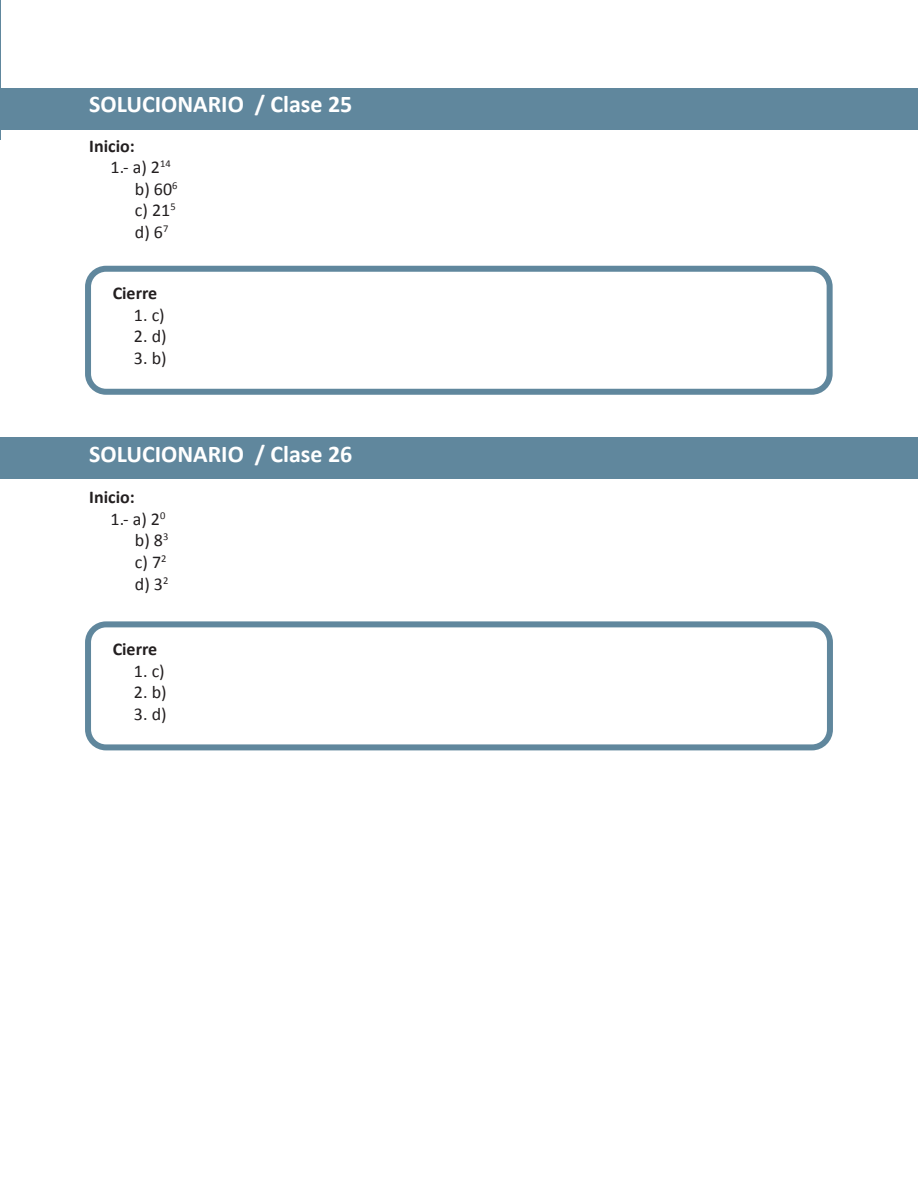
<style>
.page{position:relative;width:918px;height:1188px;background:#fff}
.page>*{position:absolute;margin:0;border:0;box-sizing:border-box;transform-origin:0 0}
.t1{font:700 24px "Calibri";color:#fff}
.t2{font:18px "Calibri";color:#231f20}
.t3{font:700 18px "Calibri";color:#231f20}
</style>
<div class="page">
<hr style="left:0;top:0;width:1px;height:139px;background:#60879d">
<div style="left:0;top:88px;width:918px;height:42px;background:#60879d"></div>
<div style="left:85px;top:266px;width:748px;height:129px;border:6px solid #60879d;border-radius:18px"></div>
<div style="left:0;top:438px;width:918px;height:41px;background:#60879d"></div>
<div style="left:85px;top:621px;width:748px;height:129px;border:6px solid #60879d;border-radius:18px"></div>
<p class="t1" style="left:89px;top:87px;width:265px">SOLUCIONARIO / Clase 25</p>
<p class="t3" style="left:89px;top:133px;width:47px">Inicio:</p>
<p class="t2" style="left:111px;top:156px;width:62px">1.- a) 2<sup>14</sup></p>
<p class="t2" style="left:135px;top:178px;width:44px">b) 60<sup>6</sup></p>
<p class="t2" style="left:135px;top:199px;width:42px">c) 21<sup>5</sup></p>
<p class="t2" style="left:135px;top:221px;width:35px">d) 6<sup>7</sup></p>
<p class="t3" style="left:113px;top:281px;width:46px">Cierre</p>
<p class="t2" style="left:134px;top:304px;width:32px">1. c)</p>
<p class="t2" style="left:134px;top:325px;width:34px">2. d)</p>
<p class="t2" style="left:134px;top:347px;width:34px">3. b)</p>
<p class="t1" style="left:89px;top:437px;width:265px">SOLUCIONARIO / Clase 26</p>
<p class="t3" style="left:89px;top:485px;width:47px">Inicio:</p>
<p class="t2" style="left:111px;top:508px;width:56px">1.- a) 2<sup>0</sup></p>
<p class="t2" style="left:135px;top:529px;width:35px">b) 8<sup>3</sup></p>
<p class="t2" style="left:135px;top:551px;width:33px">c) 7<sup>2</sup></p>
<p class="t2" style="left:135px;top:572px;width:35px">d) 3<sup>2</sup></p>
<p class="t3" style="left:113px;top:636px;width:46px">Cierre</p>
<p class="t2" style="left:134px;top:659px;width:32px">1. c)</p>
<p class="t2" style="left:134px;top:681px;width:34px">2. b)</p>
<p class="t2" style="left:134px;top:703px;width:34px">3. d)</p>
</div>
